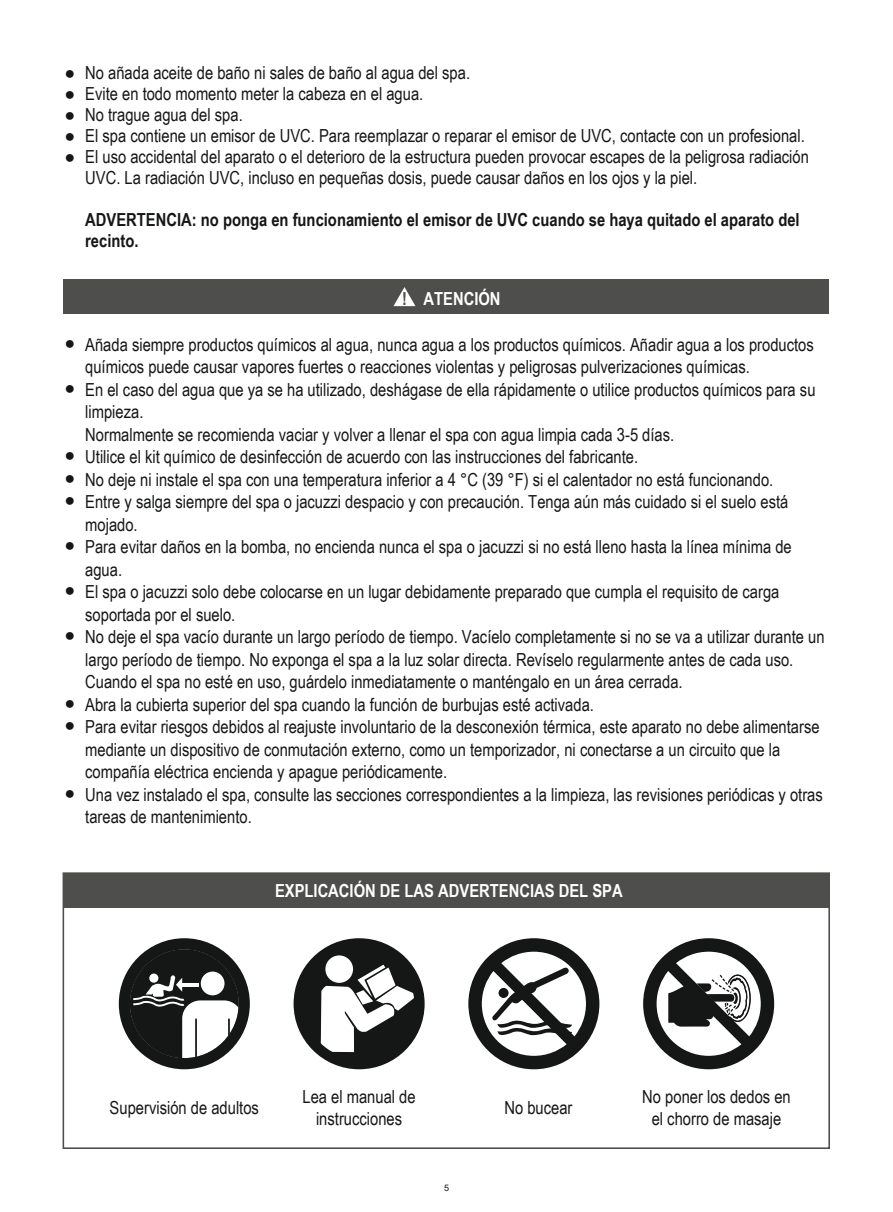
<style>
.page{position:relative;width:893px;height:1212px;background:#fff}
.page>*{position:absolute;margin:0;border:0;box-sizing:border-box;transform-origin:0 0}
.t1{font:18px/22.5px "Arial Narrow";color:#151616}
.t2{font:700 18px/21px "Arial Narrow";color:#151616}
.t3{font:700 18px "Arial Narrow";color:#fff}
.t4{font:9px "Arial";color:#161413}
.s1{color:#4e4e4d}
</style>
<div class="page">
<div style="left:63px;top:280px;width:766px;height:34px;background:#4e4e4d"></div>
<svg style="left:393px;top:287px;width:22px;height:19px"></svg>
<div style="left:63px;top:873px;width:766px;height:34px;background:#4e4e4d"></div>
<div style="left:63px;top:872px;width:767px;height:277px;border:2px solid #4e4e4d"></div>
<svg style="left:119px;top:938px;width:131px;height:131px"></svg>
<svg style="left:468px;top:938px;width:131px;height:131px"></svg>
<div style="left:294px;top:938px;width:131px;height:131px;background:#151616;border-radius:50%"></div>
<div style="left:325px;top:955px;width:28px;height:28px;background:#fff;border-radius:50%"></div>
<svg style="left:320px;top:965px;width:94px;height:87px"></svg>
<svg style="left:643px;top:938px;width:131px;height:131px"></svg>
<p class="t1" style="left:64px;top:62px;width:12px;line-height:21px;text-align:justify">● ● ● ● ●</p>
<p class="t1" style="left:85px;top:62px;width:725px;line-height:21px">No añada aceite de baño ni sales de baño al agua del spa.<br>Evite en todo momento meter la cabeza en el agua.<br>No trague agua del spa.<br>El spa contiene un emisor de UVC. Para reemplazar o reparar el emisor de UVC, contacte con un profesional.<br>El uso accidental del aparato o el deterioro de la estructura pueden provocar escapes de la peligrosa radiación UVC. La radiación UVC, incluso en pequeñas dosis, puede causar daños en los ojos y la piel.</p>
<p class="t2" style="left:85px;top:209px;width:716px">ADVERTENCIA: no ponga en funcionamiento el emisor de UVC cuando se haya quitado el aparato del recinto.</p>
<p class="t3" style="left:402px;top:285px;width:100px"><span class="s1">!</span> ATENCIÓN</p>
<p class="t1" style="left:64px;top:330px;width:12px">●</p>
<p class="t1" style="left:64px;top:375px;width:12px">●</p>
<p class="t1" style="left:64px;top:443px;width:12px;text-align:justify">● ● ●</p>
<p class="t1" style="left:64px;top:533px;width:12px">●</p>
<p class="t1" style="left:64px;top:578px;width:12px">●</p>
<p class="t1" style="left:64px;top:623px;width:12px">●</p>
<p class="t1" style="left:64px;top:690px;width:12px">● ●</p>
<p class="t1" style="left:64px;top:780px;width:12px">●</p>
<p class="t1" style="left:85px;top:332px;width:741px">Añada siempre productos químicos al agua, nunca agua a los productos químicos. Añadir agua a los productos químicos puede causar vapores fuertes o reacciones violentas y peligrosas pulverizaciones químicas.<br>En el caso del agua que ya se ha utilizado, deshágase de ella rápidamente o utilice productos químicos para su limpieza.<br>Normalmente se recomienda vaciar y volver a llenar el spa con agua limpia cada 3-5 días.<br>Utilice el kit químico de desinfección de acuerdo con las instrucciones del fabricante.<br>No deje ni instale el spa con una temperatura inferior a 4 °C (39 °F) si el calentador no está funcionando.<br>Entre y salga siempre del spa o jacuzzi despacio y con precaución. Tenga aún más cuidado si el suelo está mojado.<br>Para evitar daños en la bomba, no encienda nunca el spa o jacuzzi si no está lleno hasta la línea mínima de agua.<br>El spa o jacuzzi solo debe colocarse en un lugar debidamente preparado que cumpla el requisito de carga soportada por el suelo.<br>No deje el spa vacío durante un largo período de tiempo. Vacíelo completamente si no se va a utilizar durante un largo período de tiempo. No exponga el spa a la luz solar directa. Revíselo regularmente antes de cada uso.<br>Cuando el spa no esté en uso, guárdelo inmediatamente o manténgalo en un área cerrada.<br>Abra la cubierta superior del spa cuando la función de burbujas esté activada.<br>Para evitar riesgos debidos al reajuste involuntario de la desconexión térmica, este aparato no debe alimentarse mediante un dispositivo de conmutación externo, como un temporizador, ni conectarse a un circuito que la compañía eléctrica encienda y apague periódicamente.<br>Una vez instalado el spa, consulte las secciones correspondientes a la limpieza, las revisiones periódicas y otras tareas de mantenimiento.</p>
<p class="t3" style="left:275px;top:877px;width:349px">EXPLICACIÓN DE LAS ADVERTENCIAS DEL SPA</p>
<p class="t1" style="left:110px;top:1095px;width:151px">Supervisión de adultos</p>
<p class="t1" style="left:302px;top:1085px;width:115px;line-height:21.6px;text-align:center">Lea el manual de instrucciones</p>
<p class="t1" style="left:642px;top:1085px;width:150px;line-height:21.6px;text-align:center">No poner los dedos en el chorro de masaje</p>
<p class="t1" style="left:504px;top:1095px;width:70px">No bucear</p>
<p class="t4" style="left:444px;top:1181px;width:7px">5</p>
</div>
